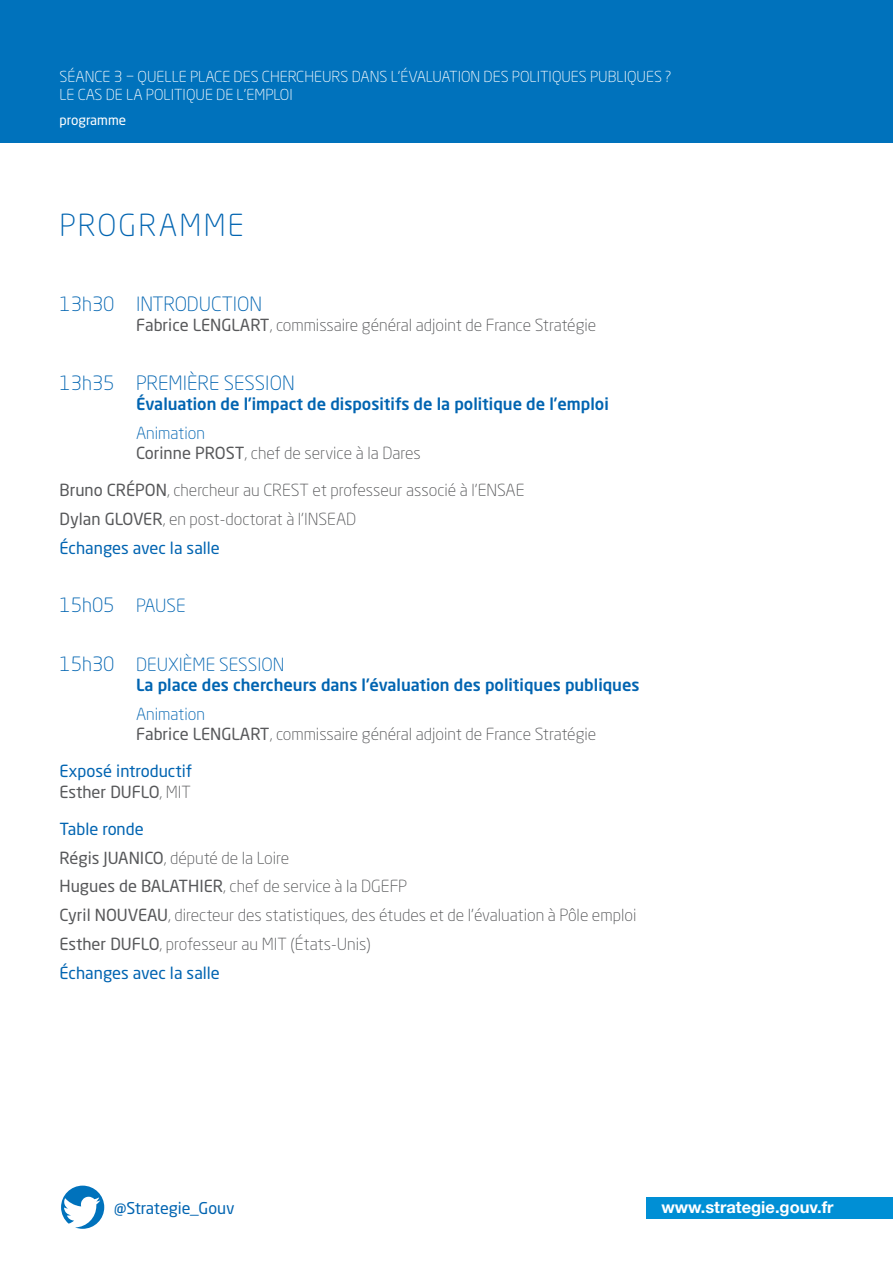
<style>
.page{position:relative;width:893px;height:1263px;background:#fff}
.page>*{position:absolute;margin:0;border:0;box-sizing:border-box;transform-origin:0 0}
.t1{font:300 30px "Neo Sans Pro";letter-spacing:.075em;color:#0164b1}
.t2{font:300 19.5px "Neo Sans Pro";color:#0164b1}
.t3{font:300 18px "Neo Sans Pro";color:#0164b1}
.t4{font:300 16.5px/28.8px "Neo Sans Pro";color:#57585a}
.t5{font:500 16.5px "Neo Sans Pro";color:#0164b1}
.t6{font:16.5px/20.2px "Neo Sans Pro";color:#0164b1}
.t7{font:700 16.5px "Helvetica Neue LT Com";color:#fff}
.t8{font:16.05px "Neo Sans Pro";color:#0164b1}
.t9{font:300 15px/18px "Neo Sans Pro";color:#fff}
.t10{font:13.5px "Neo Sans Pro";color:#fff}
.s1{font-weight:400}
.s2{color:#0164b1}
.s3{font-weight:400;color:#0164b1}
.s4{font-size:18px}
.s5{font-size:19.5px}
.s6{color:#57585a}
.s7{font-weight:300;color:#57585a}
</style>
<div class="page">
<div style="left:0;top:0;width:893px;height:142px;background:#0072bc"></div>
<svg style="left:61px;top:1185px;width:43px;height:44px"></svg>
<div style="left:646px;top:1197px;width:247px;height:22px;background:#008fd5"></div>
<p class="t9" style="left:60px;top:67px;width:613px">SÉANCE 3 − QUELLE PLACE DES CHERCHEURS DANS L’ÉVALUATION DES POLITIQUES PUBLIQUES ?<br>LE CAS DE LA POLITIQUE DE L’EMPLOI</p>
<p class="t10" style="left:60px;top:112px;width:68px">programme</p>
<h1 class="t1" style="left:60px;top:207px;width:186px">PROGRAMME</h1>
<p class="t2" style="left:60px;top:292px;width:204px">13h30 INTRODUCTION</p>
<p class="t4" style="left:136px;top:311px;width:462px"><span class="s1">Fabrice LENGLART</span>, commissaire général adjoint de France Stratégie</p>
<p class="t2" style="left:60px;top:371px;width:237px">13h35 PREMIÈRE SESSION</p>
<p class="t5" style="left:136px;top:393px;width:474px">Évaluation de l’impact de dispositifs de la politique de l’emploi</p>
<p class="t4" style="left:136px;top:422px;width:286px;line-height:20.2px"><span class="s2">Animation<br></span><span class="s1">Corinne PROST</span>, chef de service à la Dares</p>
<p class="t4" style="left:60px;top:476px;width:466px"><span class="s1">Bruno CRÉPON</span>, chercheur au CREST et professeur associé à l’ENSAE<br><span class="s1">Dylan GLOVER</span>, en post-doctorat à l’INSEAD<br><span class="s3">Échanges avec la salle</span></p>
<p class="t2" style="left:60px;top:593px;width:128px">15h05 <span class="s4">PAUSE</span></p>
<p class="t3" style="left:60px;top:653px;width:226px"><span class="s5">15h30</span> DEUXIÈME SESSION</p>
<p class="t5" style="left:136px;top:674px;width:505px">La place des chercheurs dans l’évaluation des politiques publiques</p>
<p class="t4" style="left:136px;top:703px;width:462px;line-height:20.2px"><span class="s2">Animation<br></span><span class="s1">Fabrice LENGLART</span>, commissaire général adjoint de France Stratégie</p>
<p class="t6" style="left:60px;top:761px;width:134px">Exposé introductif<br><span class="s6">Esther DUFLO</span><span class="s7">, MIT</span></p>
<p class="t4" style="left:60px;top:814px;width:578px"><span class="s3">Table ronde<br></span><span class="s1">Régis JUANICO</span>, député de la Loire<br><span class="s1">Hugues de BALATHIER</span>, chef de service à la DGEFP<br><span class="s1">Cyril NOUVEAU</span>, directeur des statistiques, des études et de l’évaluation à Pôle emploi <span class="s1">Esther DUFLO</span>, professeur au MIT (États-Unis)<br><span class="s3">Échanges avec la salle</span></p>
<p class="t8" style="left:114px;top:1198px;width:122px">@Strategie_Gouv</p>
<p class="t7" style="left:661px;top:1197px;width:174px">www.strategie.gouv.fr</p>
</div>
